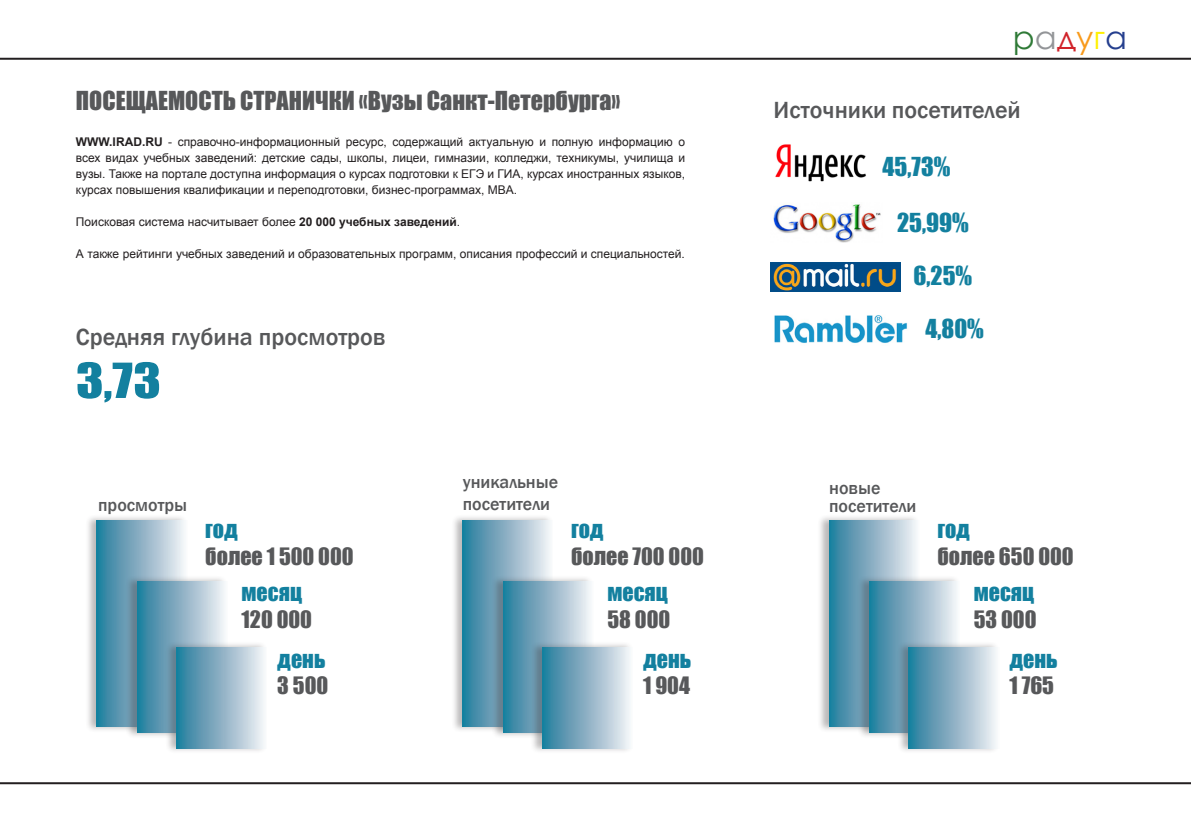
<style>
.page{position:relative;width:1191px;height:840px;background:#fff}
.page>*{position:absolute;margin:0;border:0;box-sizing:border-box;transform-origin:0 0}
.t1{font:44.6px "Impact";color:#13809f;scale:1.17 1}
.t2{font:32.2px "Century Gothic";color:#2f7a37}
.t3{font:500 24px "Franklin Gothic";color:#57585a}
.t4{font:24px "Impact";color:#57585a}
.t5{font:24px "Impact";color:#13809f}
.t6{font:22px "Impact";color:#57585a}
.t7{font:22px "Impact";color:#13809f}
.t8{font:500 18px "Franklin Gothic";color:#57585a}
.t9{font:12px/16px "Arial";color:#231f20;text-align:justify}
.s1{font-weight:700}
.s2{color:#939598}
.s3{color:#d1232a}
.s4{color:#f89a1c}
.s5{color:#fff101}
.s6{color:#253f8e}
</style>
<div class="page">
<hr style="left:0;top:58px;width:1191px;height:2px;background:#231f20">
<hr style="left:0;top:781px;width:1191px;height:2px;background:#231f20">
<img style="left:775px;top:144px;width:91px;height:38px">
<img style="left:773px;top:204px;width:108px;height:38px">
<img style="left:770px;top:263px;width:130px;height:28px">
<img style="left:774px;top:315px;width:134px;height:28px">
<div style="left:85px;top:514px;width:102px;height:218px;background:#231f20;opacity:.31"></div>
<svg style="left:97px;top:520px;width:90px;height:206px;background:#6aa2b9"></svg>
<div style="left:125px;top:575px;width:103px;height:163px;background:#231f20;opacity:.31"></div>
<svg style="left:137px;top:581px;width:90px;height:151px;background:#75a8be"></svg>
<div style="left:165px;top:640px;width:102px;height:113px;background:#231f20;opacity:.31"></div>
<div style="left:177px;top:646px;width:90px;height:101px;background:linear-gradient(to right,#26799b,#f6f1f5)"></div>
<div style="left:451px;top:514px;width:102px;height:218px;background:#231f20;opacity:.31"></div>
<svg style="left:463px;top:520px;width:90px;height:206px;background:#6ba2ba"></svg>
<div style="left:491px;top:575px;width:102px;height:163px;background:#231f20;opacity:.31"></div>
<svg style="left:503px;top:581px;width:90px;height:151px;background:#75a8be"></svg>
<div style="left:530px;top:640px;width:103px;height:113px;background:#231f20;opacity:.31"></div>
<div style="left:542px;top:646px;width:90px;height:101px;background:linear-gradient(to right,#24799a,#f4eff4)"></div>
<div style="left:817px;top:514px;width:102px;height:218px;background:#231f20;opacity:.31"></div>
<div style="left:829px;top:520px;width:90px;height:206px;background:linear-gradient(to right,#25799a,#f5f0f5)"></div>
<div style="left:857px;top:575px;width:102px;height:163px;background:#231f20;opacity:.31"></div>
<svg style="left:869px;top:581px;width:90px;height:151px;background:#74a8bd"></svg>
<div style="left:897px;top:640px;width:102px;height:113px;background:#231f20;opacity:.31"></div>
<div style="left:909px;top:646px;width:90px;height:101px;background:linear-gradient(to right,#26799a,#f6f1f5)"></div>
<p class="t4" style="left:76px;top:82px;width:546px">ПОСЕЩАЕМОСТЬ СТРАНИЧКИ «Вузы Санкт-Петербурга»</p>
<p class="t9" style="left:76px;top:133px;width:610px"><span class="s1">WWW.IRAD.RU</span> - справочно-информационный ресурс, содержащий актуальную и полную информацию о всех видах учебных заведений: детские сады, школы, лицеи, гимназии, колледжи, техникумы, училища и вузы. Также на портале доступна информация о курсах подготовки к ЕГЭ и ГИА, курсах иностранных языков, курсах повышения квалификации и переподготовки, бизнес-программах, MBA.</p>
<p class="t9" style="left:76px;top:213px;width:386px">Поисковая система насчитывает более <span class="s1">20 000 учебных заведений</span>.</p>
<p class="t9" style="left:76px;top:245px;width:610px">А также рейтинги учебных заведений и образовательных программ, описания профессий и специальностей.</p>
<p class="t3" style="left:76px;top:322px;width:311px">Средняя глубина просмотров</p>
<p class="t1" style="left:76px;top:345px;width:74px">3,73</p>
<p class="t8" style="left:98px;top:493px;width:90px">просмотры</p>
<p class="t7" style="left:205px;top:512px;width:34px">год</p>
<p class="t6" style="left:205px;top:538px;width:150px">более 1 500 000</p>
<p class="t7" style="left:242px;top:575px;width:62px">месяц</p>
<p class="t6" style="left:242px;top:601px;width:72px">120 000</p>
<p class="t7" style="left:277px;top:641px;width:50px">день</p>
<p class="t6" style="left:277px;top:668px;width:52px">3 500</p>
<p class="t8" style="left:463px;top:471px;width:97px">уникальные</p>
<p class="t8" style="left:463px;top:492px;width:89px">посетители</p>
<p class="t7" style="left:571px;top:512px;width:34px">год</p>
<p class="t6" style="left:571px;top:538px;width:134px">более 700 000</p>
<p class="t7" style="left:607px;top:575px;width:62px">месяц</p>
<p class="t6" style="left:607px;top:601px;width:64px">58 000</p>
<p class="t7" style="left:643px;top:641px;width:50px">день</p>
<p class="t6" style="left:643px;top:668px;width:48px">1 904</p>
<h2 class="t2" style="left:1013px;top:15px;width:116px">р<span class="s2">а</span><span class="s3">д</span><span class="s4">у</span><span class="s5">г</span><span class="s6">а</span></h2>
<p class="t3" style="left:773px;top:95px;width:249px">Источники посетителей</p>
<p class="t5" style="left:882px;top:148px;width:69px">45,73%</p>
<p class="t5" style="left:897px;top:204px;width:73px">25,99%</p>
<p class="t5" style="left:913px;top:257px;width:60px">6,25%</p>
<p class="t5" style="left:925px;top:310px;width:60px">4,80%</p>
<p class="t8" style="left:829px;top:476px;width:53px">новые</p>
<p class="t8" style="left:829px;top:494px;width:89px">посетители</p>
<p class="t7" style="left:937px;top:512px;width:34px">год</p>
<p class="t6" style="left:937px;top:538px;width:138px">более 650 000</p>
<p class="t7" style="left:973px;top:575px;width:62px">месяц</p>
<p class="t6" style="left:973px;top:601px;width:64px">53 000</p>
<p class="t7" style="left:1009px;top:641px;width:50px">день</p>
<p class="t6" style="left:1009px;top:668px;width:46px">1 765</p>
</div>
